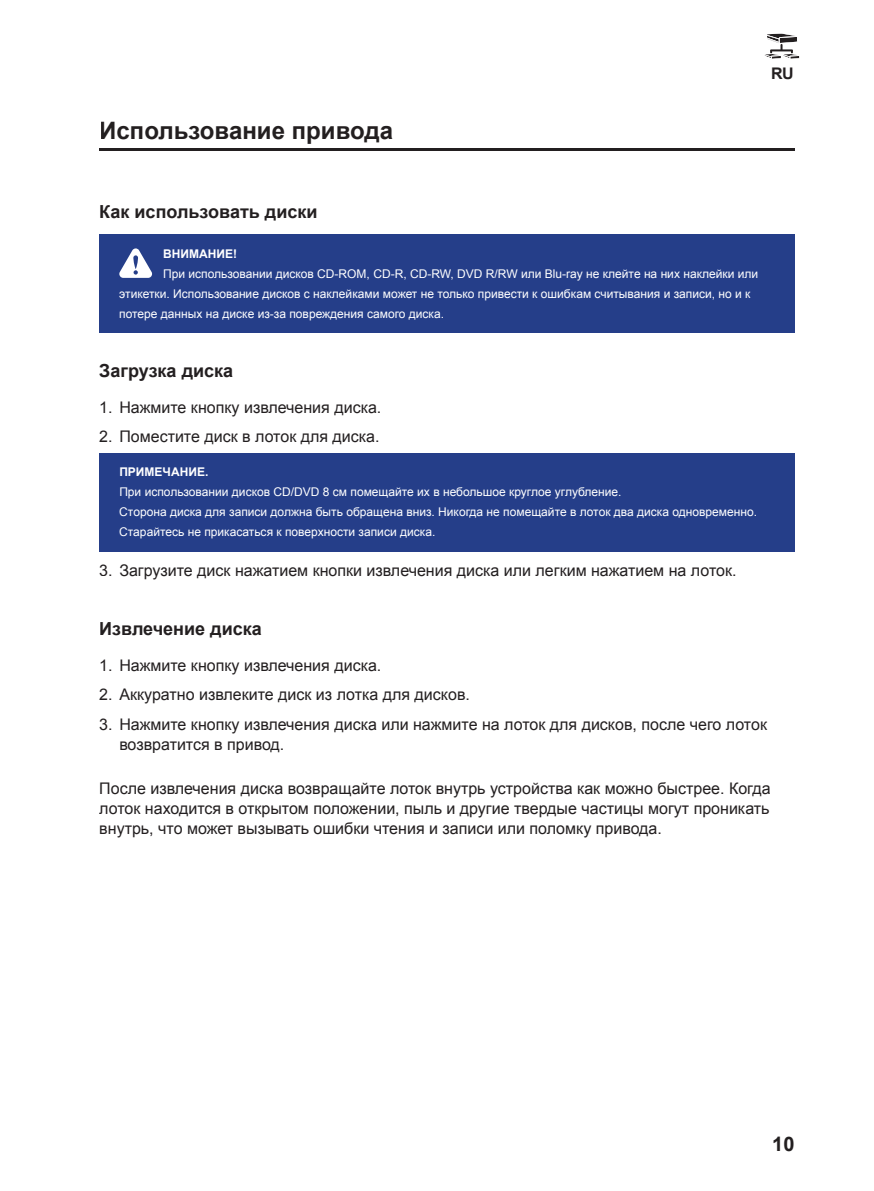
<style>
.page{position:relative;width:874px;height:1191px;background:#fff}
.page>*{position:absolute;margin:0;border:0;box-sizing:border-box;transform-origin:0 0}
.t1{font:700 24px "Arial";color:#231f20}
.t2{font:700 20px "Arial";color:#231f20}
.t3{font:700 18px "Arial";color:#231f20}
.t4{font:16px/19.8px "Arial";color:#231f20}
.t5{font:700 16px "Arial";color:#231f20}
.t6{font:12px/19.8px "Arial";color:#fff}
.t7{font:700 12px "Arial";color:#fff}
</style>
<div class="page">
<div style="left:99px;top:454px;width:695px;height:98px;background:#253e89"></div>
<div style="left:99px;top:234px;width:695px;height:98px;background:#253e89"></div>
<hr style="left:99px;top:149px;width:695px;height:2px;background:#231f20">
<svg style="left:119px;top:248px;width:33px;height:30px"></svg>
<svg style="left:764px;top:33px;width:35px;height:26px"></svg>
<h1 class="t1" style="left:99px;top:117px;width:295px">Использование привода</h1>
<p class="t5" style="left:770px;top:64px;width:24px">RU</p>
<p class="t3" style="left:99px;top:202px;width:220px">Как использовать диски</p>
<p class="t7" style="left:163px;top:247px;width:75px">ВНИМАНИЕ!</p>
<p class="t6" style="left:119px;top:264px;width:640px;text-indent:44px">При использовании дисков CD-ROM, CD-R, CD-RW, DVD R/RW или Blu-ray не клейте на них наклейки или этикетки. Использование дисков с наклейками может не только привести к ошибкам считывания и записи, но и к потере данных на диске из-за повреждения самого диска.</p>
<p class="t3" style="left:99px;top:361px;width:135px">Загрузка диска</p>
<p class="t4" style="left:99px;top:397px;width:283px">1. Нажмите кнопку извлечения диска.</p>
<p class="t4" style="left:99px;top:427px;width:282px">2. Поместите диск в лоток для диска.</p>
<p class="t7" style="left:119px;top:465px;width:90px">ПРИМЕЧАНИЕ.</p>
<p class="t6" style="left:119px;top:482px;width:639px">При использовании дисков CD/DVD 8 см помещайте их в небольшое круглое углубление.<br>Сторона диска для записи должна быть обращена вниз. Никогда не помещайте в лоток два диска одновременно.<br>Старайтесь не прикасаться к поверхности записи диска.</p>
<p class="t4" style="left:99px;top:560px;width:638px">3. Загрузите диск нажатием кнопки извлечения диска или легким нажатием на лоток.</p>
<p class="t3" style="left:99px;top:619px;width:164px">Извлечение диска</p>
<p class="t4" style="left:99px;top:655px;width:283px">1. Нажмите кнопку извлечения диска.</p>
<p class="t4" style="left:99px;top:685px;width:372px">2. Аккуратно извлеките диск из лотка для дисков.</p>
<p class="t4" style="left:119px;top:714px;width:648px;text-indent:-20px">3. Нажмите кнопку извлечения диска или нажмите на лоток для дисков, после чего лоток возвратится в привод.</p>
<p class="t4" style="left:99px;top:778px;width:672px;text-align:justify">После извлечения диска возвращайте лоток внутрь устройства как можно быстрее. Когда лоток находится в открытом положении, пыль и другие твердые частицы могут проникать внутрь, что может вызывать ошибки чтения и записи или поломку привода.</p>
<p class="t2" style="left:771px;top:1132px;width:24px">10</p>
</div>
